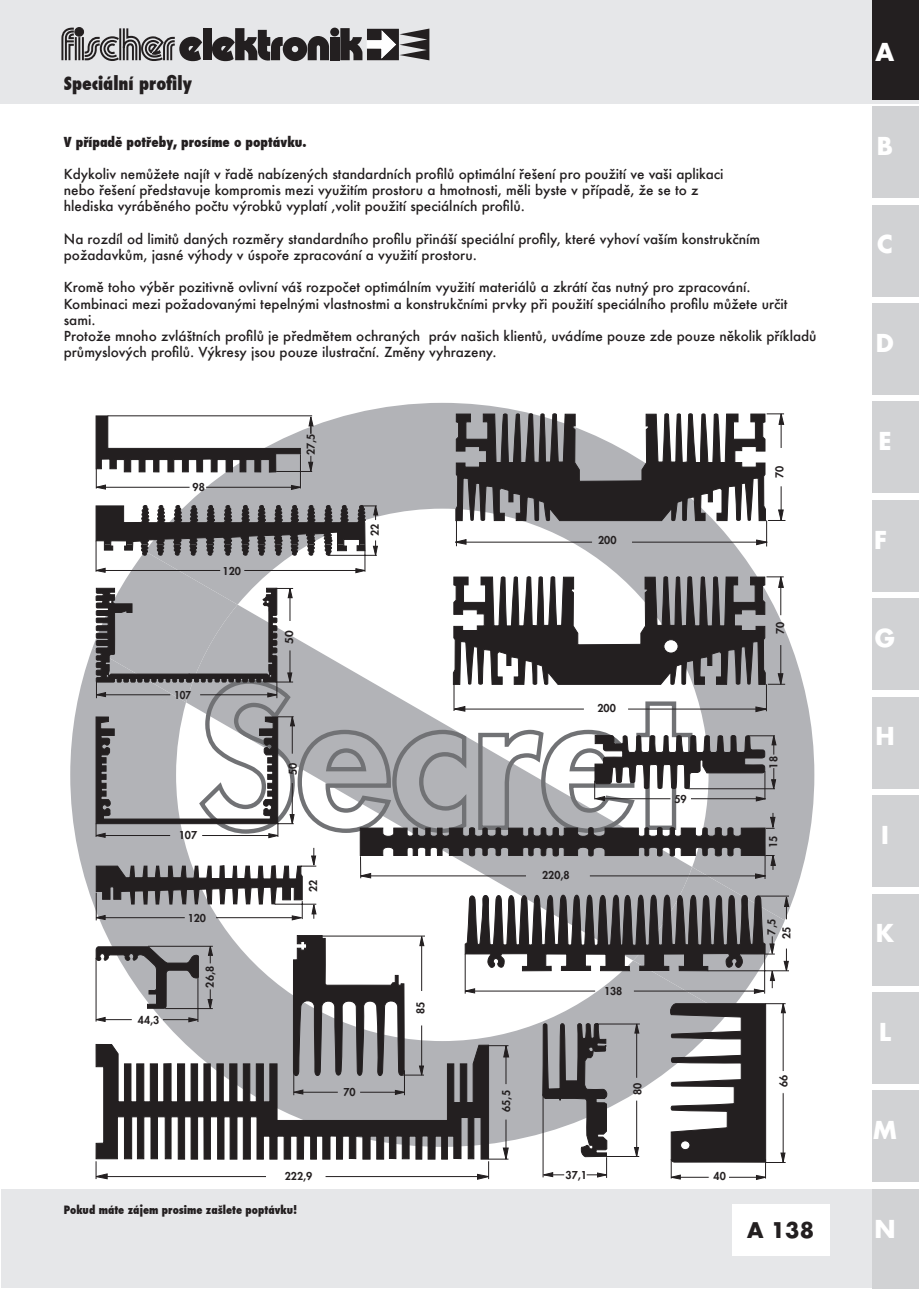
<style>
.page{position:relative;width:919px;height:1289px;background:#fff}
.page>*{position:absolute;margin:0;border:0;box-sizing:border-box;transform-origin:0 0}
.t1{font:700 24px "Futura Std";color:#fff}
.t2{font:700 21px "Futura Std";color:#231f20}
.t3{font:800 condensed 18px "Futura";color:#231f20}
.t4{font:500 13.5px/16.2px "Futura";color:#231f20}
.t5{font:800 condensed 13.5px "Futura";color:#231f20}
.t6{font:800 condensed 11.25px "Futura";color:#231f20}
.t7{font:800 10.65px "Futura";color:#231f20}
.t8{font:800 10.65px "Futura";color:#231f20;scale:.92 1}
.t9{font:800 10.65px "Futura";color:#231f20;scale:1.08 1}
</style>
<div class="page">
<svg style="left:70px;top:403px;width:744px;height:507px"></svg>
<div style="left:1px;top:1189px;width:917px;height:98px;background:#e6e7e9"></div>
<div style="left:0;top:0;width:918px;height:104px;background:#e6e7e9"></div>
<div style="left:872px;top:0;width:46px;height:100px;background:#231f20"></div>
<div style="left:872px;top:106px;width:46px;height:92px;background:#d1d2d4"></div>
<div style="left:872px;top:205px;width:46px;height:91px;background:#d1d2d4"></div>
<div style="left:872px;top:303px;width:46px;height:92px;background:#d1d2d4"></div>
<div style="left:872px;top:401px;width:46px;height:92px;background:#d1d2d4"></div>
<div style="left:872px;top:500px;width:46px;height:91px;background:#d1d2d4"></div>
<div style="left:872px;top:598px;width:46px;height:92px;background:#d1d2d4"></div>
<div style="left:872px;top:697px;width:46px;height:91px;background:#d1d2d4"></div>
<div style="left:872px;top:795px;width:46px;height:91px;background:#d1d2d4"></div>
<div style="left:872px;top:893px;width:46px;height:92px;background:#d1d2d4"></div>
<div style="left:872px;top:992px;width:46px;height:91px;background:#d1d2d4"></div>
<div style="left:872px;top:1090px;width:46px;height:92px;background:#d1d2d4"></div>
<div style="left:872px;top:1189px;width:46px;height:99px;background:#d1d2d4"></div>
<div style="left:731px;top:1204px;width:98px;height:51px;background:#fff"></div>
<div style="left:202px;top:28px;width:9px;height:32px;background:#231f20"></div>
<div style="left:330px;top:37px;width:9px;height:23px;background:#231f20"></div>
<div style="left:330px;top:28px;width:9px;height:8px;background:#231f20;border-radius:50%"></div>
<svg style="left:340px;top:28px;width:89px;height:32px"></svg>
<svg style="left:212px;top:28px;width:117px;height:33px"></svg>
<svg style="left:61px;top:27px;width:141px;height:34px"></svg>
<svg style="left:455px;top:403px;width:312px;height:10px"></svg>
<svg style="left:95px;top:413px;width:694px;height:767px"></svg>
<hr style="left:691px;top:798px;width:69px;height:1px;background:#231f20">
<h3 class="t3" style="left:64px;top:71px;width:130px">Speciální profily</h3>
<p class="t5" style="left:64px;top:132px;width:244px">V případě potřeby, prosíme o poptávku.</p>
<p class="t4" style="left:64px;top:166px;width:661px">Kdykoliv nemůžete najít v řadě nabízených standardních profilů optimální řešení pro použití ve vaši aplikaci nebo řešení představuje kompromis mezi využitím prostoru a hmotnosti, měli byste v případě, že se to z hlediska vyráběného počtu výrobků vyplatí ,volit použití speciálních profilů.</p>
<p class="t4" style="left:64px;top:230px;width:698px">Na rozdíl od limitů daných rozměry standardního profilu přináší speciální profily, které vyhoví vaším konstrukčním požadavkům, jasné výhody v úspoře zpracování a využití prostoru.</p>
<p class="t4" style="left:64px;top:279px;width:754px">Kromě toho výběr pozitivně ovlivní váš rozpočet optimálním využití materiálů a zkrátí čas nutný pro zpracování.<br>Kombinaci mezi požadovanými tepelnými vlastnostmi a konstrukčními prvky při použití speciálního profilu můžete určit sami.<br>Protože mnoho zvláštních profilů je předmětem ochraných práv našich klientů, uvádíme pouze zde pouze několik příkladů průmyslových profilů. Výkresy jsou pouze ilustrační. Změny vyhrazeny.</p>
<p class="t7" style="left:192px;top:480px;width:14px">98</p>
<p class="t7" style="left:222px;top:564px;width:20px">120</p>
<p class="t8" style="left:174px;top:688px;width:20px">107</p>
<p class="t7" style="left:179px;top:828px;width:20px">107</p>
<p class="t7" style="left:138px;top:1012px;width:23px">44,3</p>
<p class="t7" style="left:188px;top:911px;width:20px">120</p>
<p class="t7" style="left:203px;top:987px;width:23px;rotate:-90deg">26,8</p>
<p class="t7" style="left:304px;top:455px;width:23px;rotate:-90deg">27,5</p>
<p class="t9" style="left:282px;top:643px;width:14px;rotate:-90deg">50</p>
<p class="t7" style="left:286px;top:775px;width:14px;rotate:-90deg">50</p>
<p class="t7" style="left:306px;top:891px;width:14px;rotate:-90deg">22</p>
<p class="t7" style="left:368px;top:535px;width:14px;rotate:-90deg">22</p>
<p class="t7" style="left:343px;top:1085px;width:14px">70</p>
<p class="t7" style="left:285px;top:1169px;width:29px">222,9</p>
<p class="t6" style="left:64px;top:1202px;width:235px">Pokud máte zájem prosime zašlete poptávku!</p>
<p class="t7" style="left:413px;top:1014px;width:14px;rotate:-90deg">85</p>
<p class="t7" style="left:598px;top:533px;width:20px">200</p>
<p class="t7" style="left:597px;top:701px;width:20px">200</p>
<p class="t7" style="left:542px;top:868px;width:29px">220,8</p>
<p class="t7" style="left:499px;top:1111px;width:23px;rotate:-90deg">65,5</p>
<p class="t7" style="left:604px;top:984px;width:20px">138</p>
<p class="t7" style="left:565px;top:1168px;width:23px">37,1</p>
<p class="t7" style="left:630px;top:1095px;width:14px;rotate:-90deg">80</p>
<p class="t7" style="left:772px;top:478px;width:14px;rotate:-90deg">70</p>
<p class="t7" style="left:674px;top:792px;width:14px">59</p>
<p class="t7" style="left:773px;top:634px;width:14px;rotate:-90deg">70</p>
<p class="t7" style="left:767px;top:768px;width:14px;rotate:-90deg">18</p>
<p class="t7" style="left:766px;top:848px;width:14px;rotate:-90deg">15</p>
<p class="t7" style="left:764px;top:934px;width:17px;rotate:-90deg">7,5</p>
<p class="t7" style="left:779px;top:939px;width:14px;rotate:-90deg">25</p>
<p class="t7" style="left:776px;top:1087px;width:14px;rotate:-90deg">66</p>
<p class="t7" style="left:713px;top:1169px;width:14px">40</p>
<h2 class="t2" style="left:747px;top:1216px;width:68px">A 138</h2>
<h1 class="t1" style="left:875px;top:36px;width:20px">A</h1>
<h1 class="t1" style="left:876px;top:130px;width:18px">B</h1>
<h1 class="t1" style="left:877px;top:228px;width:17px">C</h1>
<h1 class="t1" style="left:875px;top:327px;width:20px">D</h1>
<h1 class="t1" style="left:878px;top:425px;width:15px">E</h1>
<h1 class="t1" style="left:874px;top:523px;width:15px">F</h1>
<h1 class="t1" style="left:874px;top:622px;width:22px">G</h1>
<h1 class="t1" style="left:875px;top:720px;width:21px">H</h1>
<h1 class="t1" style="left:881px;top:819px;width:9px">I</h1>
<h1 class="t1" style="left:875px;top:917px;width:20px">K</h1>
<h1 class="t1" style="left:878px;top:1015px;width:13px">L</h1>
<h1 class="t1" style="left:873px;top:1114px;width:25px">M</h1>
<h1 class="t1" style="left:874px;top:1213px;width:23px">N</h1>
</div>
